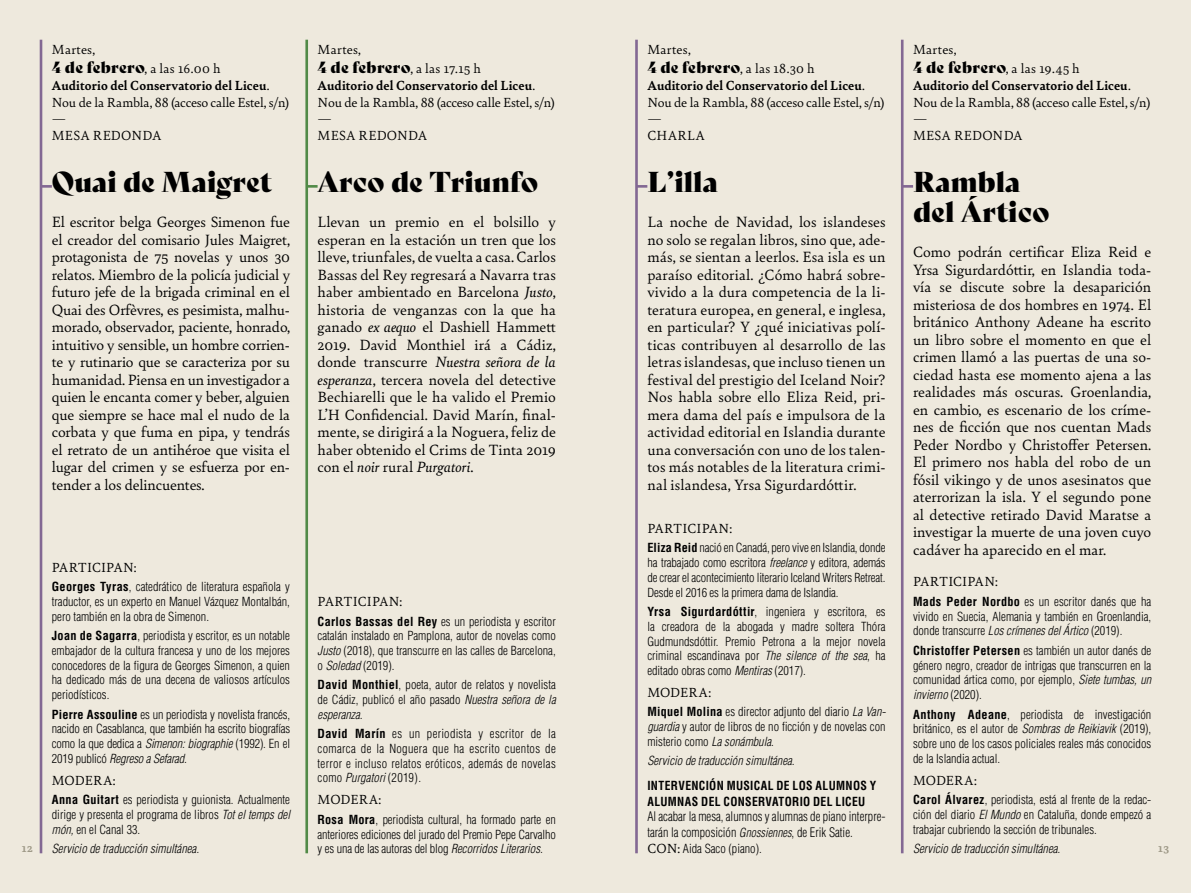
<style>
.page{position:relative;width:1191px;height:893px;background:#eee9dd}
.page>*{position:absolute;margin:0;border:0;box-sizing:border-box;transform-origin:0 0}
.t1{font:28px/29.8px "Bely Display";color:#000}
.t2{font:15.75px/17.5px "Bely";color:#000;text-align:justify}
.t3{font:14px/16.8px "Bely";letter-spacing:-.005em;color:#000}
.t4{font:14px/18.9px "Bely";letter-spacing:.02em;color:#000}
.t5{font:300 condensed 12.95px/15.4px "Helvetica";color:#000;scale:.95 1}
.t6{font:300 condensed 12.25px/14.7px "Helvetica";color:#000;text-align:justify}
.t7{font:italic 300 condensed 12.25px "Helvetica";color:#000}
.t8{font:700 condensed 12.25px/15.4px "Helvetica";letter-spacing:.03em;color:#000;scale:.95 1}
.t9{font:700 12.25px "Bely";color:#9e9987}
.s1{font-family:"Bely Display";font-size:15.75px}
.s2{font-weight:700}
.s3{font-style:italic}
.s4{font-style:italic;font-size:12.25px}
.s5{font-family:"Bely";font-weight:400;font-stretch:normal;font-size:14px}
</style>
<div class="page">
<hr style="left:40px;top:40px;width:2px;height:813px;background:#836893">
<hr style="left:635px;top:40px;width:3px;height:813px;background:#836893">
<hr style="left:305px;top:40px;width:3px;height:813px;background:#518a47">
<hr style="left:901px;top:40px;width:2px;height:813px;background:#836893">
<svg style="left:903px;top:185px;width:10px;height:3px"></svg>
<svg style="left:42px;top:185px;width:10px;height:3px"></svg>
<svg style="left:638px;top:185px;width:9px;height:3px"></svg>
<svg style="left:308px;top:185px;width:9px;height:3px"></svg>
<p class="t4" style="left:52px;top:39px;width:170px">Martes,<br><span class="s1">4 de febrero</span>, a las 16.00 h</p>
<p class="t3" style="left:52px;top:76px;width:238px"><span class="s2">Auditorio del Conservatorio del Liceu</span>.<br>Nou de la Rambla, 88 (acceso calle Estel, s/n) —<br>MESA REDONDA</p>
<p class="t4" style="left:317px;top:39px;width:165px">Martes,<br><span class="s1">4 de febrero</span>, a las 17.15 h</p>
<p class="t3" style="left:317px;top:76px;width:238px"><span class="s2">Auditorio del Conservatorio del Liceu</span>.<br>Nou de la Rambla, 88 (acceso calle Estel, s/n) —<br>MESA REDONDA</p>
<p class="t4" style="left:647px;top:39px;width:169px">Martes,<br><span class="s1">4 de febrero</span>, a las 18.30 h</p>
<p class="t3" style="left:647px;top:76px;width:238px"><span class="s2">Auditorio del Conservatorio del Liceu</span>.<br>Nou de la Rambla, 88 (acceso calle Estel, s/n) —<br>CHARLA</p>
<p class="t4" style="left:913px;top:39px;width:168px">Martes,<br><span class="s1">4 de febrero</span>, a las 19.45 h</p>
<p class="t3" style="left:913px;top:76px;width:238px"><span class="s2">Auditorio del Conservatorio del Liceu</span>.<br>Nou de la Rambla, 88 (acceso calle Estel, s/n) —<br>MESA REDONDA</p>
<h1 class="t1" style="left:52px;top:165px;width:222px">Quai de Maigret</h1>
<p class="t2" style="left:52px;top:213px;width:240px">El escritor belga Georges Simenon fue el creador del comisario Jules Maigret, protagonista de 75 novelas y unos 30 relatos. Miembro de la policía judicial y futuro jefe de la brigada criminal en el Quai des Orfèvres, es pesimista, malhu&shy;morado, observador, paciente, honrado, intuitivo y sensible, un hombre corrien&shy;te y rutinario que se caracteriza por su humanidad. Piensa en un investigador a quien le encanta comer y beber, alguien que siempre se hace mal el nudo de la corbata y que fuma en pipa, y tendrás el retrato de un antihéroe que visita el lugar del crimen y se esfuerza por en&shy;tender a los delincuentes.</p>
<h1 class="t1" style="left:317px;top:165px;width:222px">Arco de Triunfo</h1>
<p class="t2" style="left:317px;top:213px;width:240px">Llevan un premio en el bolsillo y esperan en la estación un tren que los lleve, triunfales, de vuelta a casa. Carlos Bassas del Rey regresará a Navarra tras haber ambientado en Barcelona <span class="s3">Justo</span>, historia de venganzas con la que ha ganado <span class="s3">ex aequo</span> el Dashiell Hammett 2019. David Monthiel irá a Cádiz, donde transcurre <span class="s3">Nuestra señora de la esperanza</span>, tercera novela del detective Bechiarelli que le ha valido el Premio L’H Confidencial. David Marín, final&shy;mente, se dirigirá a la Noguera, feliz de haber obtenido el Crims de Tinta 2019 con el <span class="s3">noir</span> rural <span class="s3">Purgatori</span>.</p>
<h1 class="t1" style="left:647px;top:165px;width:72px">L’illa</h1>
<p class="t2" style="left:647px;top:213px;width:240px">La noche de Navidad, los islandeses no solo se regalan libros, sino que, ade&shy;más, se sientan a leerlos. Esa isla es un paraíso editorial. ¿Cómo habrá sobre&shy;vivido a la dura competencia de la li&shy;teratura europea, en general, e inglesa, en particular? Y ¿qué iniciativas polí&shy;ticas contribuyen al desarrollo de las letras islandesas, que incluso tienen un festival del prestigio del Iceland Noir?<br>Nos habla sobre ello Eliza Reid, pri&shy;mera dama del país e impulsora de la actividad editorial en Islandia durante una conversación con uno de los talen&shy;tos más notables de la literatura crimi&shy;nal islandesa, Yrsa Sigurdardóttir.</p>
<h1 class="t1" style="left:913px;top:165px;width:138px">Rambla del Ártico</h1>
<p class="t2" style="left:913px;top:242px;width:240px">Como podrán certificar Eliza Reid e Yrsa Sigurdardóttir, en Islandia toda&shy;vía se discute sobre la desaparición misteriosa de dos hombres en 1974. El británico Anthony Adeane ha escrito un libro sobre el momento en que el crimen llamó a las puertas de una so&shy;ciedad hasta ese momento ajena a las realidades más oscuras. Groenlandia, en cambio, es escenario de los críme&shy;nes de ficción que nos cuentan Mads Peder Nordbo y Christoffer Petersen.<br>El primero nos habla del robo de un fósil vikingo y de unos asesinatos que aterrorizan la isla. Y el segundo pone al detective retirado David Maratse a investigar la muerte de una joven cuyo cadáver ha aparecido en el mar.</p>
<p class="t3" style="left:647px;top:519px;width:86px">PARTICIPAN:</p>
<p class="t6" style="left:647px;top:540px;width:240px"><span class="s2">Eliza Reid</span> nació en Canadá, pero vive en Islandia, donde ha trabajado como escritora <span class="s3">freelance</span> y editora, además de crear el acontecimiento literario Iceland Writers Retreat.<br>Desde el 2016 es la primera dama de Islandia.</p>
<p class="t6" style="left:647px;top:604px;width:240px"><span class="s2">Yrsa Sigurdardóttir</span>, ingeniera y escritora, es la creadora de la abogada y madre soltera Thóra Gudmundsdóttir. Premio Petrona a la mejor novela criminal escandinava por <span class="s3">The silence of the sea</span>, ha editado obras como <span class="s3">Mentiras</span> (2017).</p>
<p class="t3" style="left:647px;top:683px;width:65px">MODERA:</p>
<p class="t6" style="left:647px;top:704px;width:240px"><span class="s2">Miquel Molina</span> es director adjunto del diario <span class="s3">La Van&shy;guardia</span> y autor de libros de no ficción y de novelas con misterio como <span class="s3">La sonámbula</span>.</p>
<p class="t7" style="left:647px;top:753px;width:149px">Servicio de traducción simultánea.</p>
<p class="t8" style="left:647px;top:778px;width:242px">INTERVENCIÓN MUSICAL DE LOS ALUMNOS Y<br>ALUMNAS DEL CONSERVATORIO DEL LICEU</p>
<p class="t5" style="left:647px;top:808px;width:252px">Al acabar la mesa, alumnos y alumnas de piano interpre&shy;tarán la composición <span class="s4">Gnossiennes</span>, de Erik Satie.</p>
<p class="t6" style="left:647px;top:841px;width:116px"><span class="s5">CON:</span> Aida Saco (piano).</p>
<p class="t3" style="left:52px;top:558px;width:86px">PARTICIPAN:</p>
<p class="t6" style="left:52px;top:579px;width:240px"><span class="s2">Georges Tyras</span>, catedrático de literatura española y traductor, es un experto en Manuel Vázquez Montalbán, pero también en la obra de Simenon.</p>
<p class="t6" style="left:52px;top:628px;width:240px"><span class="s2">Joan de Sagarra</span>, periodista y escritor, es un notable embajador de la cultura francesa y uno de los mejores conocedores de la figura de Georges Simenon, a quien ha dedicado más de una decena de valiosos artículos periodísticos.</p>
<p class="t6" style="left:52px;top:707px;width:240px"><span class="s2">Pierre Assouline</span> es un periodista y novelista francés, nacido en Casablanca, que también ha escrito biografías como la que dedica a <span class="s3">Simenon: biographie</span> (1992). En el 2019 publicó <span class="s3">Regreso a Sefarad.</span></p>
<p class="t3" style="left:52px;top:771px;width:65px">MODERA:</p>
<p class="t6" style="left:52px;top:792px;width:240px"><span class="s2">Anna Guitart</span> es periodista y guionista. Actualmente dirige y presenta el programa de libros <span class="s3">Tot el temps del món,</span> en el Canal 33.</p>
<p class="t7" style="left:52px;top:841px;width:149px">Servicio de traducción simultánea.</p>
<p class="t3" style="left:913px;top:572px;width:86px">PARTICIPAN:</p>
<p class="t6" style="left:913px;top:594px;width:240px"><span class="s2">Mads Peder Nordbo</span> es un escritor danés que ha vivido en Suecia, Alemania y también en Groenlandia, donde transcurre <span class="s3">Los crímenes del Ártico</span> (2019).</p>
<p class="t6" style="left:913px;top:643px;width:240px"><span class="s2">Christoffer Petersen</span> es también un autor danés de género negro, creador de intrigas que transcurren en la comunidad ártica como, por ejemplo, <span class="s3">Siete tumbas, un invierno</span> (2020).</p>
<p class="t6" style="left:913px;top:707px;width:240px"><span class="s2">Anthony Adeane</span>, periodista de investigación británico, es el autor de <span class="s3">Sombras de Reikiavik</span> (2019), sobre uno de los casos policiales reales más conocidos de la Islandia actual.</p>
<p class="t3" style="left:913px;top:771px;width:65px">MODERA:</p>
<p class="t6" style="left:913px;top:792px;width:240px"><span class="s2">Carol Álvarez</span>, periodista, está al frente de la redac&shy;ción del diario <span class="s3">El Mundo</span> en Cataluña, donde empezó a trabajar cubriendo la sección de tribunales.</p>
<p class="t7" style="left:913px;top:841px;width:149px">Servicio de traducción simultánea.</p>
<p class="t3" style="left:317px;top:592px;width:86px">PARTICIPAN:</p>
<p class="t6" style="left:317px;top:614px;width:240px"><span class="s2">Carlos Bassas del Rey</span> es un periodista y escritor catalán instalado en Pamplona, autor de novelas como <span class="s3">Justo</span> (2018), que transcurre en las calles de Barcelona, o <span class="s3">Soledad</span> (2019).</p>
<p class="t6" style="left:317px;top:677px;width:240px"><span class="s2">David Monthiel</span>, poeta, autor de relatos y novelista de Cádiz, publicó el año pasado <span class="s3">Nuestra señora de la esperanza.</span></p>
<p class="t6" style="left:317px;top:726px;width:240px"><span class="s2">David Marín</span> es un periodista y escritor de la comarca de la Noguera que ha escrito cuentos de terror e incluso relatos eróticos, además de novelas como <span class="s3">Purgatori</span> (2019).</p>
<p class="t3" style="left:317px;top:790px;width:65px">MODERA:</p>
<p class="t6" style="left:317px;top:812px;width:240px"><span class="s2">Rosa Mora</span>, periodista cultural, ha formado parte en anteriores ediciones del jurado del Premio Pepe Carvalho y es una de las autoras del blog <span class="s3">Recorridos Literarios.</span></p>
<p class="t9" style="left:22px;top:839px;width:12px">12</p>
<p class="t9" style="left:1158px;top:839px;width:12px">13</p>
</div>
